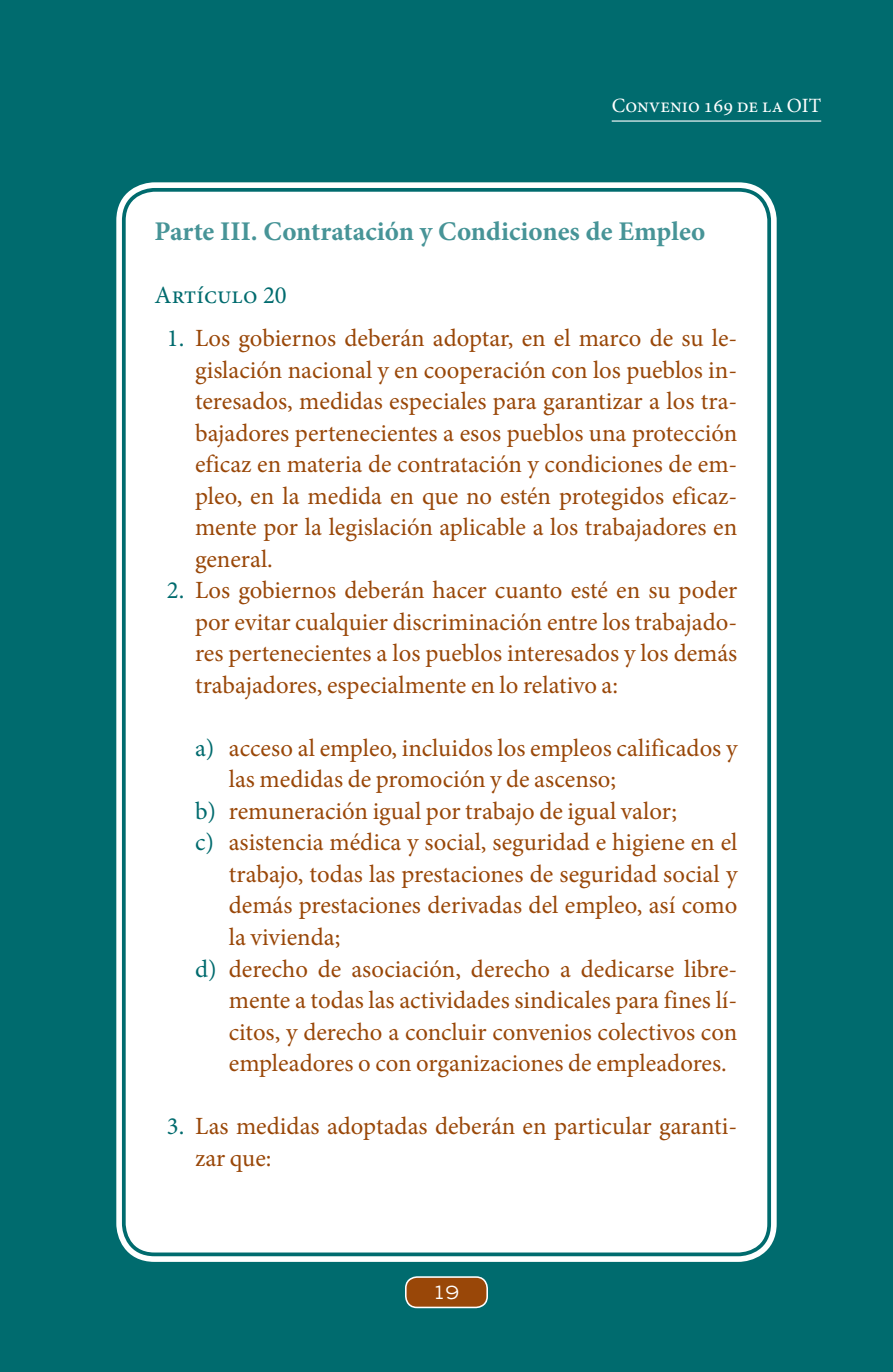
<style>
.page{position:relative;width:893px;height:1372px;background:#fff}
.page>*{position:absolute;margin:0;border:0;box-sizing:border-box;transform-origin:0 0}
.t1{font:700 27px "Minion Pro";color:#479497}
.t2{font:24.75px/31.5px "Minion Pro";color:#994708;text-align:justify}
.t3{font:24.75px "Minion Pro";color:#006b6e}
.t4{font:20.25px "Minion Pro";color:#fff}
.t5{font:expanded 18px "Trade Gothic LT Std";color:#fff}
.s1{color:#006b6e}
</style>
<div class="page">
<div style="left:0;top:0;width:893px;height:1371px;background:#006b6e"></div>
<hr style="left:612px;top:120px;width:209px;height:2px;background:#fff">
<div style="left:406px;top:1276px;width:81px;height:31px;background:#994708;border-radius:11px"></div>
<div style="left:405px;top:1276px;width:83px;height:32px;border:2px solid #fff;border-radius:11px"></div>
<div style="left:127px;top:193px;width:639px;height:1058px;background:#fff;border-radius:28px"></div>
<div style="left:116px;top:182px;width:661px;height:1079px;border:6px solid #fff;border-radius:35px"></div>
<p class="t4" style="left:612px;top:92px;width:211px">Convenio 169 de la OIT</p>
<p class="t1" style="left:155px;top:212px;width:552px">Parte III. Contratación y Condiciones de Empleo</p>
<p class="t3" style="left:155px;top:279px;width:134px">Artículo 20</p>
<p class="t2" style="left:195px;top:322px;width:544px;text-indent:-28px"><span class="s1">1.</span> Los gobiernos deberán adoptar, en el marco de su le&shy;gislación nacional y en cooperación con los pueblos in&shy;teresados, medidas especiales para garantizar a los tra&shy;bajadores pertenecientes a esos pueblos una protección eficaz en materia de contratación y condiciones de em&shy;pleo, en la medida en que no estén protegidos eficaz&shy;mente por la legislación aplicable a los trabajadores en general.</p>
<p class="t2" style="left:195px;top:574px;width:544px;text-indent:-28px"><span class="s1">2.</span> Los gobiernos deberán hacer cuanto esté en su poder por evitar cualquier discriminación entre los trabajado&shy;res pertenecientes a los pueblos interesados y los demás trabajadores, especialmente en lo relativo a:</p>
<p class="t2" style="left:195px;top:732px;width:544px"><span class="s1">a)</span> acceso al empleo, incluidos los empleos calificados y</p>
<p class="t2" style="left:229px;top:763px;width:389px">las medidas de promoción y de ascenso;</p>
<p class="t2" style="left:195px;top:795px;width:484px"><span class="s1">b)</span> remuneración igual por trabajo de igual valor;</p>
<p class="t2" style="left:195px;top:826px;width:544px"><span class="s1">c)</span> asistencia médica y social, seguridad e higiene en el</p>
<p class="t2" style="left:229px;top:858px;width:510px">trabajo, todas las prestaciones de seguridad social y</p>
<p class="t2" style="left:229px;top:889px;width:510px">demás prestaciones derivadas del empleo, así como</p>
<p class="t2" style="left:229px;top:921px;width:113px">la vivienda;</p>
<p class="t2" style="left:195px;top:952px;width:544px"><span class="s1">d)</span> derecho de asociación, derecho a dedicarse libre-</p>
<p class="t2" style="left:229px;top:984px;width:510px">mente a todas las actividades sindicales para fines lí-</p>
<p class="t2" style="left:229px;top:1015px;width:510px">citos, y derecho a concluir convenios colectivos con</p>
<p class="t2" style="left:229px;top:1047px;width:499px">empleadores o con organizaciones de empleadores.</p>
<p class="t2" style="left:195px;top:1110px;width:544px;text-indent:-28px"><span class="s1">3.</span> Las medidas adoptadas deberán en particular garanti&shy;zar que:</p>
<p class="t5" style="left:433px;top:1280px;width:27px">19</p>
</div>
